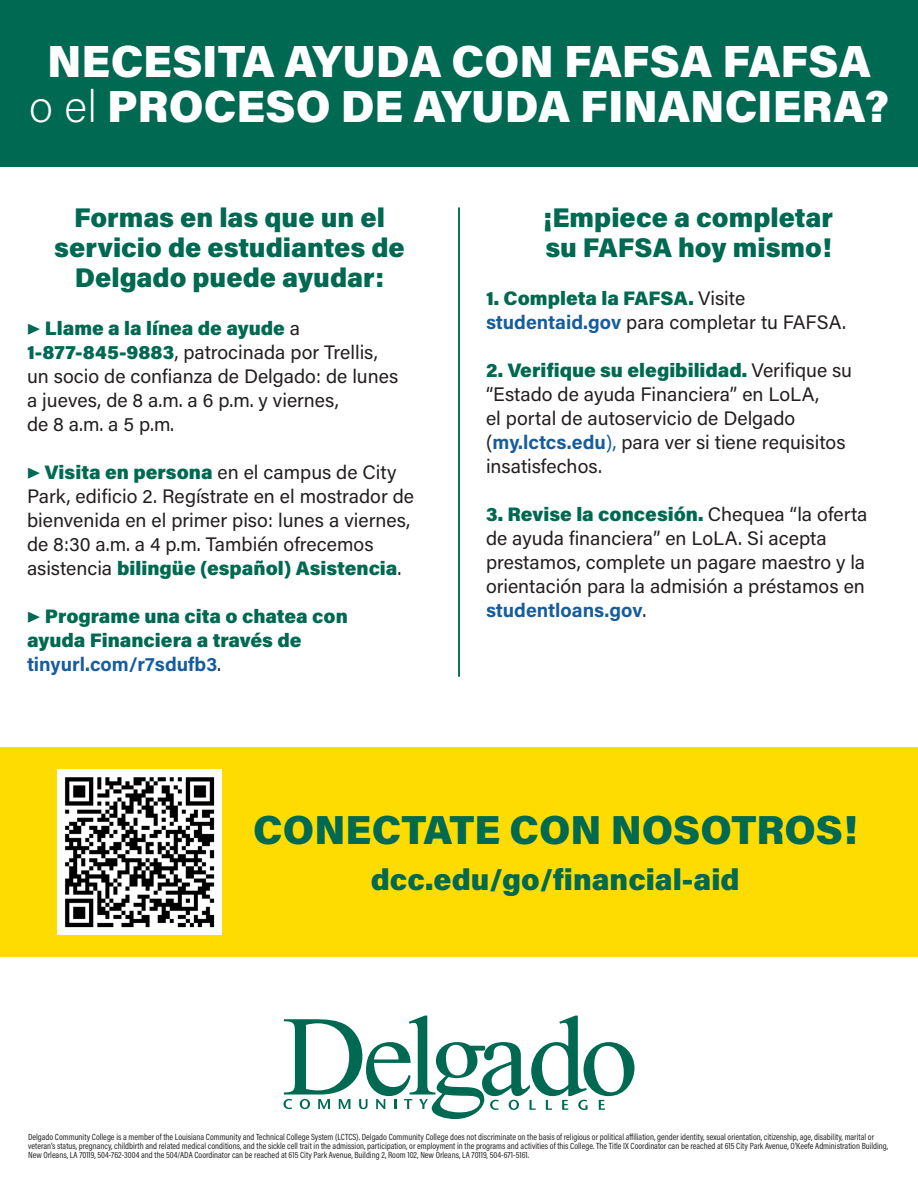
<style>
.page{position:relative;width:918px;height:1188px;background:#fff}
.page>*{position:absolute;margin:0;border:0;box-sizing:border-box;transform-origin:0 0}
.t1{font:900 45px "Acumin Pro";color:#fff}
.t2{font:900 40.5px "Acumin Pro";color:#006951}
.t3{font:900 30px "Acumin Pro";color:#006951}
.t4{font:900 27px/30px "Acumin Pro";color:#006951;text-align:center}
.t5{font:19.5px/24px "Acumin Pro";color:#231f20}
.t6{font:900 19.5px "Acumin Pro";color:#006951}
.t7{font:700 19.5px "Acumin Pro";color:#175d9e}
.t8{font:9px/9px "Acumin Pro Cond";color:#231f20}
.s1{font-weight:200}
.s2{font-weight:400}
.s3{font-weight:400;color:#231f20}
.s4{font-weight:900;color:#006951}
.s5{color:#006951}
.s6{font-weight:700;color:#175d9e}
.s7{color:#175d9e}
</style>
<div class="page">
<div style="left:0;top:0;width:918px;height:166px;background:#006951"></div>
<svg style="left:284px;top:1016px;width:350px;height:103px"></svg>
<hr style="left:458px;top:208px;width:2px;height:469px;background:#006951">
<div style="left:0;top:747px;width:918px;height:210px;background:#ffdc01"></div>
<img style="left:57px;top:770px;width:165px;height:164px">
<p class="t1" style="left:47px;top:30px;width:825px">NECESITA AYUDA CON FAFSA FAFSA</p>
<p class="t1" style="left:29px;top:75px;width:861px"><span class="s1">o el</span> PROCESO DE AYUDA FINANCIERA?</p>
<p class="t4" style="left:54px;top:202px;width:352px">Formas en las que un el servicio de estudiantes de<br>Delgado puede ayudar:</p>
<p class="t6" style="left:27px;top:315px;width:275px"><span class="s2">▶</span> Llame a la línea de ayude <span class="s3">a</span></p>
<p class="t5" style="left:27px;top:340px;width:352px"><span class="s4">1-877-845-9883</span>, patrocinada por Trellis,</p>
<p class="t5" style="left:27px;top:364px;width:373px">un socio de confianza de Delgado: de lunes</p>
<p class="t5" style="left:27px;top:388px;width:313px">a jueves, de 8 a.m. a 6 p.m. y viernes,</p>
<p class="t5" style="left:27px;top:412px;width:149px">de 8 a.m. a 5 p.m.</p>
<p class="t5" style="left:27px;top:460px;width:389px"><span class="s5">▶</span> <span class="s4">Visita en persona</span> en el campus de City Park, edificio 2. Regístrate en el mostrador de bienvenida en el primer piso: lunes a viernes, de 8:30 a.m. a 4 p.m. También ofrecemos asistencia <span class="s4">bilingüe (español) Asistencia</span>.</p>
<p class="t6" style="left:27px;top:603px;width:322px"><span class="s2">▶</span> Programe una cita o chatea con</p>
<p class="t6" style="left:27px;top:627px;width:276px">ayuda Financiera a través de</p>
<p class="t7" style="left:27px;top:651px;width:196px">tinyurl.com/r7sdufb3<span class="s3">.</span></p>
<p class="t4" style="left:544px;top:202px;width:291px">¡Empiece a completar</p>
<p class="t4" style="left:545px;top:232px;width:288px">su FAFSA hoy mismo!</p>
<p class="t6" style="left:486px;top:285px;width:261px">1. Completa la FAFSA. <span class="s3">Visite</span></p>
<p class="t5" style="left:486px;top:310px;width:362px"><span class="s6">studentaid.gov</span> para completar tu FAFSA.</p>
<p class="t5" style="left:486px;top:358px;width:368px"><span class="s4">2. Verifique su elegibilidad.</span> Verifique su “Estado de ayuda Financiera” en LoLA,</p>
<p class="t5" style="left:486px;top:406px;width:311px">el portal de autoservicio de Delgado</p>
<p class="t5" style="left:486px;top:430px;width:361px">(<span class="s6">my.lctcs.edu</span><span class="s7">),</span> para ver si tiene requisitos insatisfechos.</p>
<p class="t5" style="left:486px;top:502px;width:383px"><span class="s4">3. Revise la concesión.</span> Chequea “la oferta de ayuda financiera” en LoLA. Si acepta prestamos, complete un pagare maestro y la orientación para la admisión a préstamos en <span class="s6">studentloans.gov</span>.</p>
<p class="t2" style="left:253px;top:801px;width:606px">CONECTATE CON NOSOTROS!</p>
<p class="t3" style="left:371px;top:858px;width:370px">dcc.edu/go/financial-aid</p>
<p class="t8" style="left:28px;top:1133px;width:862px">Delgado Community College is a member of the Louisiana Community and Technical College System (LCTCS). Delgado Community College does not discriminate on the basis of religious or political affiliation, gender identity, sexual orientation, citizenship, age, disability, marital or veteran’s status, pregnancy, childbirth and related medical conditions, and the sickle cell trait in the admission, participation, or employment in the programs and activities of this College. The Title IX Coordinator can be reached at 615 City Park Avenue, O’Keefe Administration Building,<br>New Orleans, LA 70119, 504-762-3004 and the 504/ADA Coordinator can be reached at 615 City Park Avenue, Building 2, Room 102, New Orleans, LA 70119, 504-671-5161.</p>
</div>
